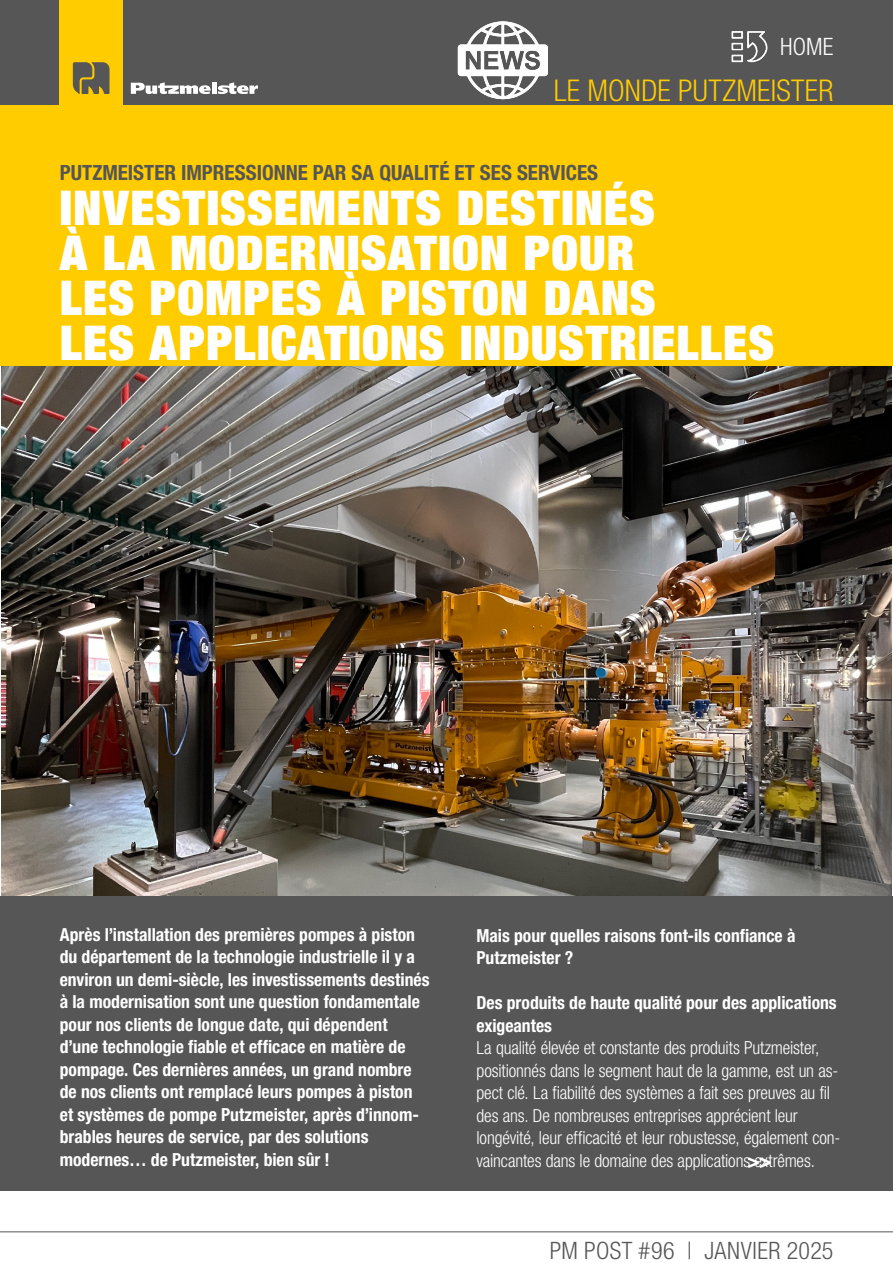
<style>
.page{position:relative;width:893px;height:1263px;background:#fff}
.page>*{position:absolute;margin:0;border:0;box-sizing:border-box;transform-origin:0 0}
.t1{font:900 condensed 48px/45px "Helvetica Neue LT Pro";letter-spacing:.02em;color:#fff}
.t2{font:300 condensed 30px "Helvetica Neue LT Pro";letter-spacing:.01em;color:#fc0}
.t3{font:300 condensed 24px "Helvetica Neue LT Pro";letter-spacing:.015em;color:#565656}
.t4{font:300 condensed 24px "Helvetica Neue LT Pro";color:#fff}
.t5{font:700 condensed 21px "Helvetica Neue LT Pro";color:#565656}
.t6{font:700 condensed 21px "Helvetica Neue LT Pro";color:#fff}
.t7{font:700 condensed 18px/22.5px "Helvetica Neue LT Pro";color:#fff}
.t8{font:300 condensed 18px/22.5px "Helvetica Neue LT Pro";letter-spacing:-.01em;color:#fff}
</style>
<div class="page">
<svg style="left:0;top:1231px;width:893px;height:2px;background:#a9a9a9"></svg>
<div style="left:0;top:0;width:893px;height:105px;background:#565656"></div>
<div style="left:60px;top:0;width:63px;height:105px;background:#fc0"></div>
<svg style="left:73px;top:62px;width:37px;height:32px"></svg>
<svg style="left:131px;top:82px;width:127px;height:12px"></svg>
<img style="left:731px;top:31px;width:37px;height:32px">
<img style="left:1px;top:366px;width:891px;height:530px">
<div style="left:0;top:896px;width:893px;height:295px;background:#565656"></div>
<div style="left:0;top:105px;width:893px;height:261px;background:#fc0"></div>
<img style="left:457px;top:21px;width:91px;height:79px">
<h3 class="t4" style="left:780px;top:33px;width:55px">HOME</h3>
<h2 class="t2" style="left:554px;top:73px;width:281px">LE MONDE PUTZMEISTER</h2>
<p class="t5" style="left:60px;top:160px;width:540px">PUTZMEISTER IMPRESSIONNE PAR SA QUALITÉ ET SES SERVICES</p>
<h1 class="t1" style="left:60px;top:184px;width:716px">INVESTISSEMENTS DESTINÉS<br>À LA MODERNISATION POUR<br>LES POMPES À PISTON DANS<br>LES APPLICATIONS INDUSTRIELLES</h1>
<p class="t7" style="left:60px;top:923px;width:371px">Après l’installation des premières pompes à piston du département de la technologie industrielle il y a environ un demi-siècle, les investissements destinés à la modernisation sont une question fondamentale pour nos clients de longue date, qui dépendent d’une technologie fiable et efficace en matière de pompage. Ces dernières années, un grand nombre de nos clients ont remplacé leurs pompes à piston et systèmes de pompe Putzmeister, après d’innom&shy;brables heures de service, par des solutions modernes… de Putzmeister, bien sûr !</p>
<p class="t7" style="left:476px;top:924px;width:320px">Mais pour quelles raisons font-ils confiance à<br>Putzmeister ?</p>
<p class="t7" style="left:476px;top:991px;width:362px">Des produits de haute qualité pour des applications exigeantes</p>
<p class="t8" style="left:476px;top:1036px;width:365px">La qualité élevée et constante des produits Putzmeister, positionnés dans le segment haut de la gamme, est un as&shy;pect clé. La fiabilité des systèmes a fait ses preuves au fil des ans. De nombreuses entreprises apprécient leur longévité, leur efficacité et leur robustesse, également con&shy;vaincantes dans le domaine des applications extrêmes.</p>
<p class="t6" style="left:747px;top:1147px;width:26px">&gt;&gt;</p>
<h3 class="t3" style="left:550px;top:1236px;width:285px">PM POST #96 | JANVIER 2025</h3>
</div>
